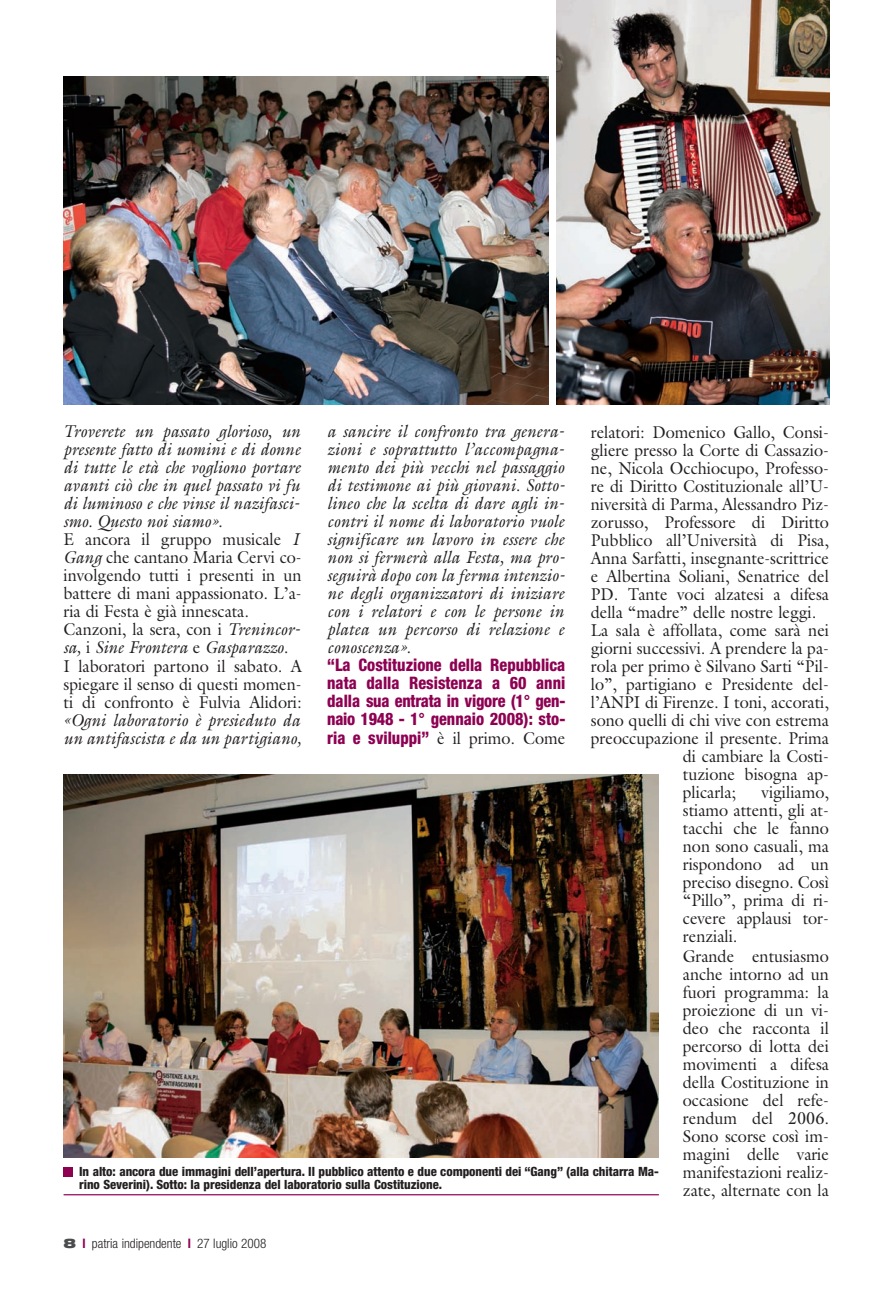
<style>
.page{position:relative;width:893px;height:1297px;background:#fff}
.page>*{position:absolute;margin:0;border:0;box-sizing:border-box;transform-origin:0 0}
.t1{font:17.25px/18px "Galliard";color:#231f20;text-align:justify;scale:.94 1}
.t2{font:italic 17.25px/18px "Galliard";letter-spacing:.005em;color:#231f20;scale:.94 1}
.t3{font:800 condensed 17.25px/18px "Helvetica Neue";letter-spacing:-.01em;color:#8d0052;text-align:justify;scale:.94 1}
.t4{font:300 condensed 13.2px "Helvetica Neue";color:#231f20}
.t5{font:800 condensed 12.75px/12.8px "Helvetica Neue";letter-spacing:-.005em;color:#231f20}
.s1{font-style:italic}
.s2{font-family:"Galliard";font-weight:400;font-stretch:normal;color:#231f20}
.s3{font-weight:900;font-stretch:expanded;color:#4b4c4d}
.s4{font-weight:700;color:#8d0052}
</style>
<div class="page">
<hr style="left:64px;top:1194px;width:595px;height:1px;background:#8d0052">
<div style="left:64px;top:1167px;width:9px;height:9px;background:#8d0052"></div>
<img style="left:64px;top:774px;width:595px;height:383px">
<img style="left:557px;top:0;width:272px;height:404px">
<img style="left:64px;top:77px;width:484px;height:327px">
<p class="t1" style="left:64px;top:424px;width:255px;text-align:left"><span class="s1">Troverete un passato glorioso, un presente fatto di uomini e di donne di tutte le età che vogliono portare avanti ciò che in quel passato vi fu di luminoso e che vinse il nazifasci&shy;smo. Questo noi siamo».<br></span>E ancora il gruppo musicale <span class="s1">I<br>Gang</span> che cantano Maria Cervi co&shy;involgendo tutti i presenti in un battere di mani appassionato. L’a&shy;ria di Festa è già innescata.<br>Canzoni, la sera, con i <span class="s1">Trenincor&shy;sa,</span> i <span class="s1">Sine Frontera</span> e <span class="s1">Gasparazzo.<br></span>I laboratori partono il sabato. A spiegare il senso di questi momen&shy;ti di confronto è Fulvia Alidori:</p>
<p class="t2" style="left:64px;top:713px;width:254px">«Ogni laboratorio è presieduto da un antifascista e da un partigiano,</p>
<p class="t2" style="left:327px;top:424px;width:254px;text-align:justify">a sancire il confronto tra genera&shy;zioni e soprattutto l’accompagna&shy;mento dei più vecchi nel passaggio di testimone ai più giovani. Sotto&shy;lineo che la scelta di dare agli in&shy;contri il nome di laboratorio vuole significare un lavoro in essere che non si fermerà alla Festa, ma pro&shy;seguirà dopo con la ferma intenzio&shy;ne degli organizzatori di iniziare con i relatori e con le persone in platea un percorso di relazione e conoscenza».</p>
<p class="t3" style="left:327px;top:658px;width:255px">“La Costituzione della Repubblica nata dalla Resistenza a 60 anni dalla sua entrata in vigore (1° gen&shy;naio 1948 - 1° gennaio 2008): sto&shy;ria e sviluppi” <span class="s2">è il primo. Come</span></p>
<p class="t1" style="left:591px;top:425px;width:255px">relatori: Domenico Gallo, Consi-</p>
<p class="t1" style="left:591px;top:443px;width:255px">gliere presso la Corte di Cassazio-</p>
<p class="t1" style="left:591px;top:461px;width:255px">ne, Nicola Occhiocupo, Professo-</p>
<p class="t1" style="left:591px;top:479px;width:255px">re di Diritto Costituzionale all’U-</p>
<p class="t1" style="left:591px;top:497px;width:255px">niversità di Parma, Alessandro Piz-</p>
<p class="t1" style="left:591px;top:515px;width:255px">zorusso, Professore di Diritto</p>
<p class="t1" style="left:591px;top:533px;width:255px">Pubblico all’Università di Pisa,</p>
<p class="t1" style="left:591px;top:551px;width:255px">Anna Sarfatti, insegnante-scrittrice</p>
<p class="t1" style="left:591px;top:569px;width:255px">e Albertina Soliani, Senatrice del</p>
<p class="t1" style="left:591px;top:587px;width:255px">PD. Tante voci alzatesi a difesa</p>
<p class="t1" style="left:591px;top:605px;width:241px">della “madre” delle nostre leggi.</p>
<p class="t1" style="left:591px;top:623px;width:255px">La sala è affollata, come sarà nei</p>
<p class="t1" style="left:591px;top:641px;width:255px">giorni successivi. A prendere la pa-</p>
<p class="t1" style="left:591px;top:659px;width:255px">rola per primo è Silvano Sarti “Pil-</p>
<p class="t1" style="left:591px;top:677px;width:255px">lo”, partigiano e Presidente del-</p>
<p class="t1" style="left:591px;top:695px;width:255px">l’ANPI di Firenze. I toni, accorati,</p>
<p class="t1" style="left:591px;top:713px;width:255px">sono quelli di chi vive con estrema</p>
<p class="t1" style="left:591px;top:731px;width:255px">preoccupazione il presente. Prima</p>
<p class="t1" style="left:683px;top:749px;width:157px">di cambiare la Costi-</p>
<p class="t1" style="left:683px;top:767px;width:157px">tuzione bisogna ap-</p>
<p class="t1" style="left:683px;top:785px;width:58px">plicarla;</p>
<p class="t1" style="left:683px;top:785px;width:157px;text-indent:79px">vigiliamo, stiamo attenti, gli at&shy;tacchi che le fanno non sono casuali, ma rispondono ad un preciso disegno. Così “Pillo”, prima di ri&shy;cevere applausi tor&shy;renziali.</p>
<p class="t1" style="left:683px;top:948px;width:157px">Grande entusiasmo anche intorno ad un fuori programma: la proiezione di un vi&shy;deo che racconta il percorso di lotta dei movimenti a difesa della Costituzione in occasione del refe&shy;rendum del 2006.<br>Sono scorse così im&shy;magini delle varie manifestazioni realiz&shy;zate, alternate con la</p>
<p class="t5" style="left:79px;top:1166px;width:581px">In alto: ancora due immagini dell’apertura. Il pubblico attento e due componenti dei “Gang” (alla chitarra Ma&shy;rino Severini). Sotto: la presidenza del laboratorio sulla Costituzione.</p>
<p class="t4" style="left:64px;top:1238px;width:204px"><span class="s3">8</span> <span class="s4">l</span> patria indipendente <span class="s4">l</span> 27 luglio 2008</p>
</div>
